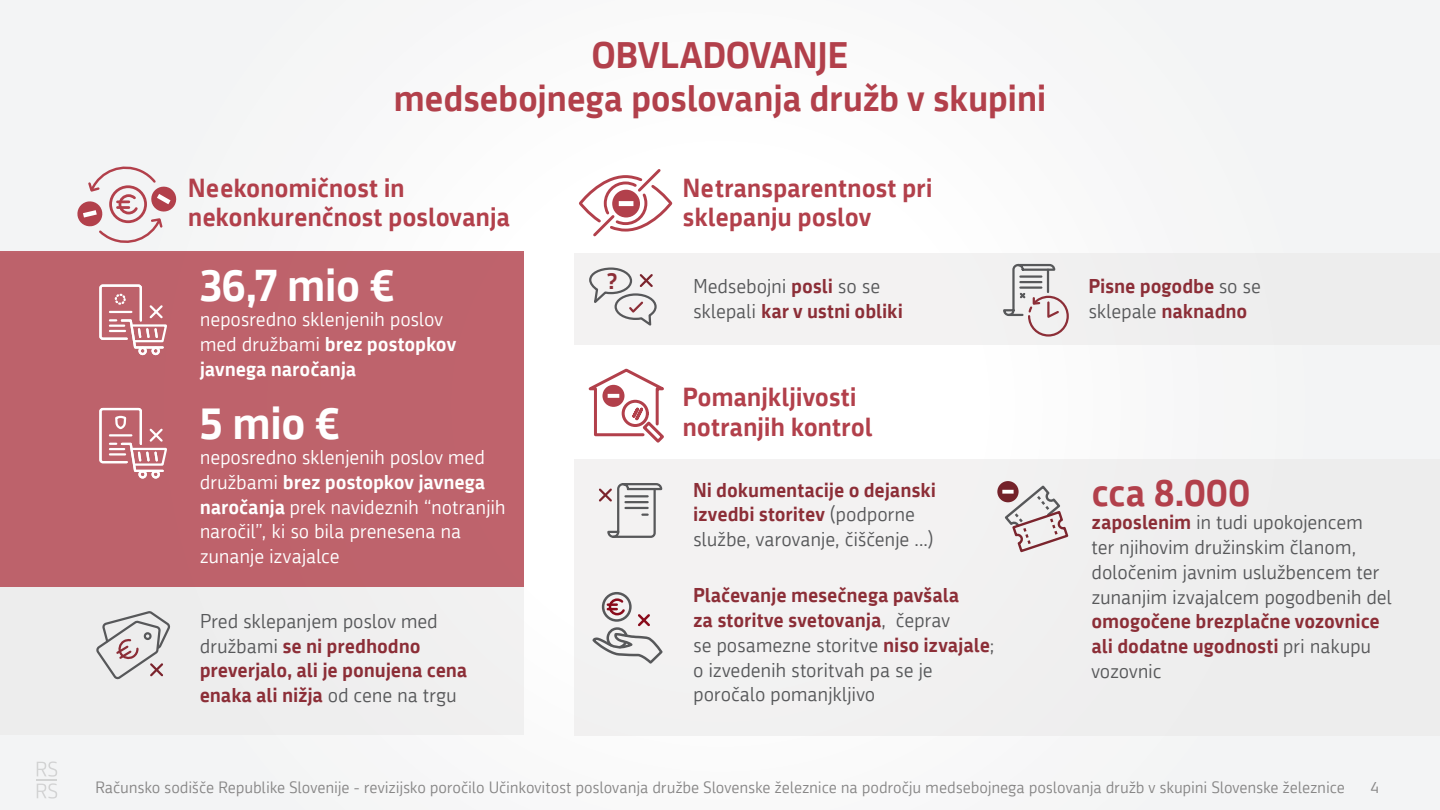
<style>
.page{position:relative;width:1440px;height:810px;background:#f8f8f9}
.page>*{position:absolute;margin:0;border:0;box-sizing:border-box;transform-origin:0 0}
.t1{font:700 44.4px "Republika";letter-spacing:-.02em;color:#fff}
.t2{font:700 37.5px "Republika";letter-spacing:-.01em;color:#b2404b}
.t3{font:700 36px/43.2px "Republika";letter-spacing:-.015em;color:#b2404b;text-align:center}
.t4{font:700 25.5px/29.7px "Republika";letter-spacing:-.01em;color:#b2404b}
.t5{font:700 21.75px "Republika";color:#8c2e37}
.t6{font:19.5px/24.8px "Republika";letter-spacing:-.01em;color:#57585a}
.t7{font:700 19.5px/24.8px "Republika";letter-spacing:-.005em;color:#8c2e37}
.t8{font:19.5px/24.8px "Republika";letter-spacing:-.01em;color:#fff}
.t9{font:15.98px "Republika";letter-spacing:-.01em;color:#878686}
.s1{font-weight:700}
.s2{font-weight:400;color:#57585a}
.s3{font-weight:700;color:#8c2e37}
</style>
<div class="page">
<svg style="left:37px;top:761px;width:20px;height:16px"></svg>
<hr style="left:37px;top:779px;width:20px;height:2px;background:#878686">
<svg style="left:37px;top:783px;width:20px;height:16px"></svg>
<div style="left:0;top:254px;width:524px;height:481px;background:#eee"></div>
<div style="left:0;top:251px;width:524px;height:335px;background:#be626b"></div>
<div style="left:574px;top:459px;width:866px;height:276px;background:#f0f0f0"></div>
<div style="left:574px;top:253px;width:866px;height:91px;background:#f2f1f1"></div>
<svg style="left:1003px;top:485px;width:66px;height:68px"></svg>
<svg style="left:997px;top:481px;width:22px;height:21px"></svg>
<svg style="left:1002px;top:490px;width:12px;height:4px"></svg>
<svg style="left:77px;top:166px;width:100px;height:77px"></svg>
<svg style="left:1003px;top:263px;width:66px;height:74px"></svg>
<svg style="left:579px;top:169px;width:94px;height:68px"></svg>
<div style="left:602px;top:592px;width:30px;height:30px;border:3px solid #57585a;border-radius:50%"></div>
<svg style="left:592px;top:597px;width:71px;height:67px"></svg>
<svg style="left:588px;top:368px;width:76px;height:75px"></svg>
<div style="left:602px;top:385px;width:23px;height:22px;background:#b2404b;border-radius:50%"></div>
<svg style="left:608px;top:394px;width:11px;height:4px"></svg>
<svg style="left:599px;top:483px;width:64px;height:55px"></svg>
<svg style="left:96px;top:611px;width:75px;height:69px"></svg>
<svg style="left:589px;top:267px;width:68px;height:59px"></svg>
<div style="left:138px;top:470px;width:9px;height:9px;border:2px solid #fff;border-radius:50%"></div>
<div style="left:152px;top:470px;width:8px;height:9px;border:2px solid #fff;border-radius:50%"></div>
<svg style="left:99px;top:407px;width:68px;height:66px"></svg>
<hr style="left:110px;top:453px;width:15px;height:3px;background:#fff">
<div style="left:138px;top:347px;width:9px;height:8px;border:2px solid #fff;border-radius:50%"></div>
<div style="left:152px;top:347px;width:8px;height:8px;border:2px solid #fff;border-radius:50%"></div>
<svg style="left:99px;top:284px;width:68px;height:66px"></svg>
<div style="left:115px;top:294px;width:11px;height:11px;border:2px dashed #fff;border-radius:50%"></div>
<h3 class="t3" style="left:393px;top:32px;width:655px">OBVLADOVANJE<br>medsebojnega poslovanja družb v skupini</h3>
<h3 class="t4" style="left:188px;top:171px;width:324px">Neekonomičnost in nekonkurenčnost poslovanja</h3>
<h1 class="t1" style="left:200px;top:252px;width:196px">36,7 mio €</h1>
<p class="t8" style="left:200px;top:306px;width:258px">neposredno sklenjenih poslov med družbami <span class="s1">brez postopkov javnega naročanja</span></p>
<h1 class="t1" style="left:200px;top:390px;width:141px">5 mio €</h1>
<p class="t8" style="left:200px;top:444px;width:308px">neposredno sklenjenih poslov med družbami <span class="s1">brez postopkov javnega naročanja</span> prek navideznih “notranjih naročil”, ki so bila prenesena na zunanje izvajalce</p>
<p class="t7" style="left:200px;top:608px;width:269px"><span class="s2">Pred sklepanjem poslov med družbami</span> se ni predhodno preverjalo, ali je ponujena cena enaka ali nižja <span class="s2">od cene na trgu</span></p>
<p class="t5" style="left:607px;top:265px;width:12px">?</p>
<h3 class="t4" style="left:683px;top:171px;width:252px">Netransparentnost pri sklepanju poslov</h3>
<p class="t6" style="left:693px;top:273px;width:211px">Medsebojni <span class="s3">posli</span> so se sklepali <span class="s3">kar v ustni obliki</span></p>
<h3 class="t4" style="left:682px;top:381px;width:192px">Pomanjkljivosti notranjih kontrol</h3>
<p class="t7" style="left:1089px;top:273px;width:174px">Pisne pogodbe <span class="s2">so se sklepale</span> naknadno</p>
<p class="t7" style="left:693px;top:476px;width:244px">Ni dokumentacije o dejanski izvedbi storitev <span class="s2">(podporne službe, varovanje, čiščenje ...)</span></p>
<h2 class="t2" style="left:1092px;top:464px;width:160px">cca 8.000</h2>
<p class="t6" style="left:693px;top:582px;width:303px"><span class="s3">Plačevanje mesečnega pavšala<br>za storitve svetovanja</span>, čeprav<br>se posamezne storitve <span class="s3">niso izvajale</span>; o izvedenih storitvah pa se je poročalo pomanjkljivo</p>
<p class="t6" style="left:1092px;top:509px;width:302px"><span class="s3">zaposlenim</span> in tudi upokojencem<br>ter njihovim družinskim članom, določenim javnim uslužbencem ter zunanjim izvajalcem pogodbenih del</p>
<p class="t7" style="left:1092px;top:608px;width:290px">omogočene brezplačne vozovnice ali dodatne ugodnosti <span class="s2">pri nakupu vozovnic</span></p>
<p class="t9" style="left:95px;top:777px;width:1251px">Računsko sodišče Republike Slovenije - revizijsko poročilo Učinkovitost poslovanja družbe Slovenske železnice na področju medsebojnega poslovanja družb v skupini Slovenske železnice</p>
<p class="t9" style="left:1371px;top:777px;width:9px">4</p>
</div>
